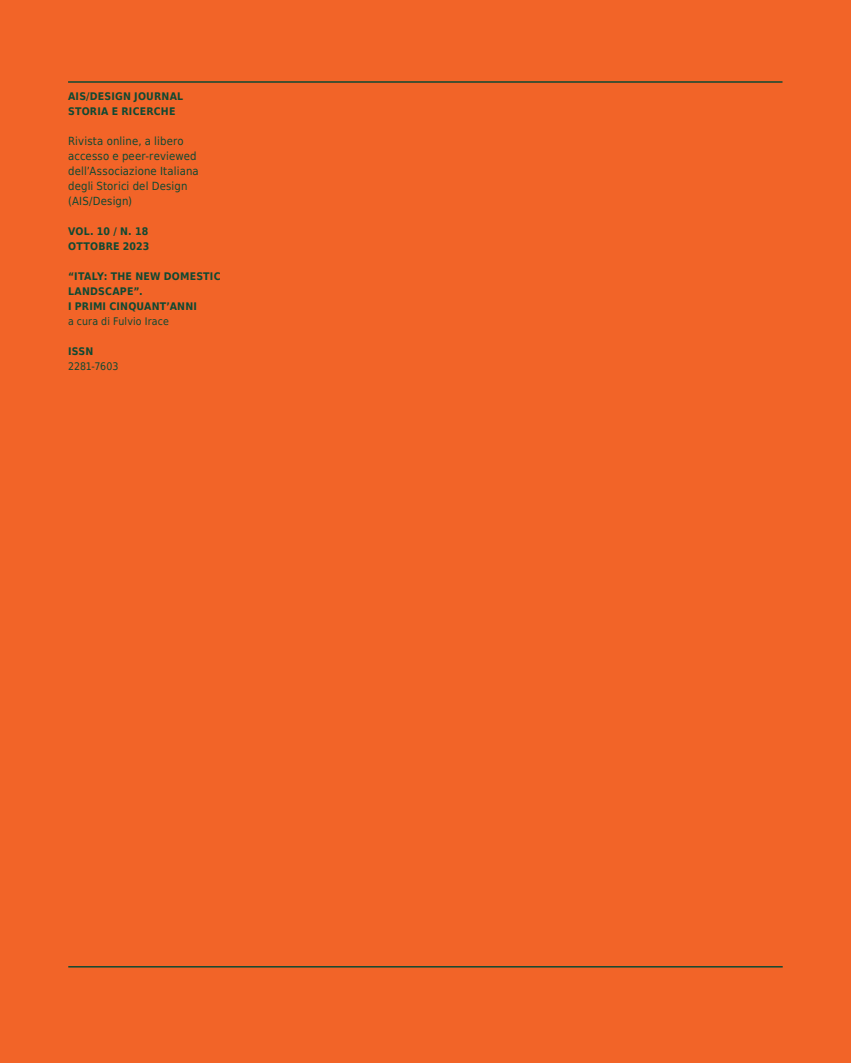
<style>
.page{position:relative;width:851px;height:1063px;background:#fff}
.page>*{position:absolute;margin:0;border:0;box-sizing:border-box;transform-origin:0 0}
.t1{font:11.25px/15px "DejaVu Sans Condensed";letter-spacing:.015em;color:#104932}
.t2{font:700 10.5px/15px "DejaVu Sans Condensed";letter-spacing:.015em;color:#104932}
.t3{font:10.5px "DejaVu Sans Condensed";letter-spacing:.01em;color:#104932}
</style>
<div class="page">
<div style="left:0;top:0;width:850px;height:1063px;background:#f26428"></div>
<hr style="left:68px;top:81px;width:714px;height:2px;background:#104932">
<hr style="left:68px;top:966px;width:714px;height:2px;background:#104932">
<p class="t2" style="left:68px;top:89px;width:117px">AIS/DESIGN JOURNAL<br>STORIA E RICERCHE</p>
<p class="t1" style="left:68px;top:134px;width:132px">Rivista online, a libero accesso e peer-reviewed dell’Associazione Italiana degli Storici del Design (AIS/Design)</p>
<p class="t2" style="left:68px;top:224px;width:83px">VOL. 10 / N. 18<br>OTTOBRE 2023</p>
<p class="t2" style="left:68px;top:269px;width:154px">“ITALY: THE NEW DOMESTIC<br>LANDSCAPE”.<br>I PRIMI CINQUANT’ANNI</p>
<p class="t3" style="left:68px;top:313px;width:102px">a cura di Fulvio Irace</p>
<p class="t2" style="left:68px;top:344px;width:27px">ISSN</p>
<p class="t3" style="left:68px;top:358px;width:52px">2281-7603</p>
</div>
